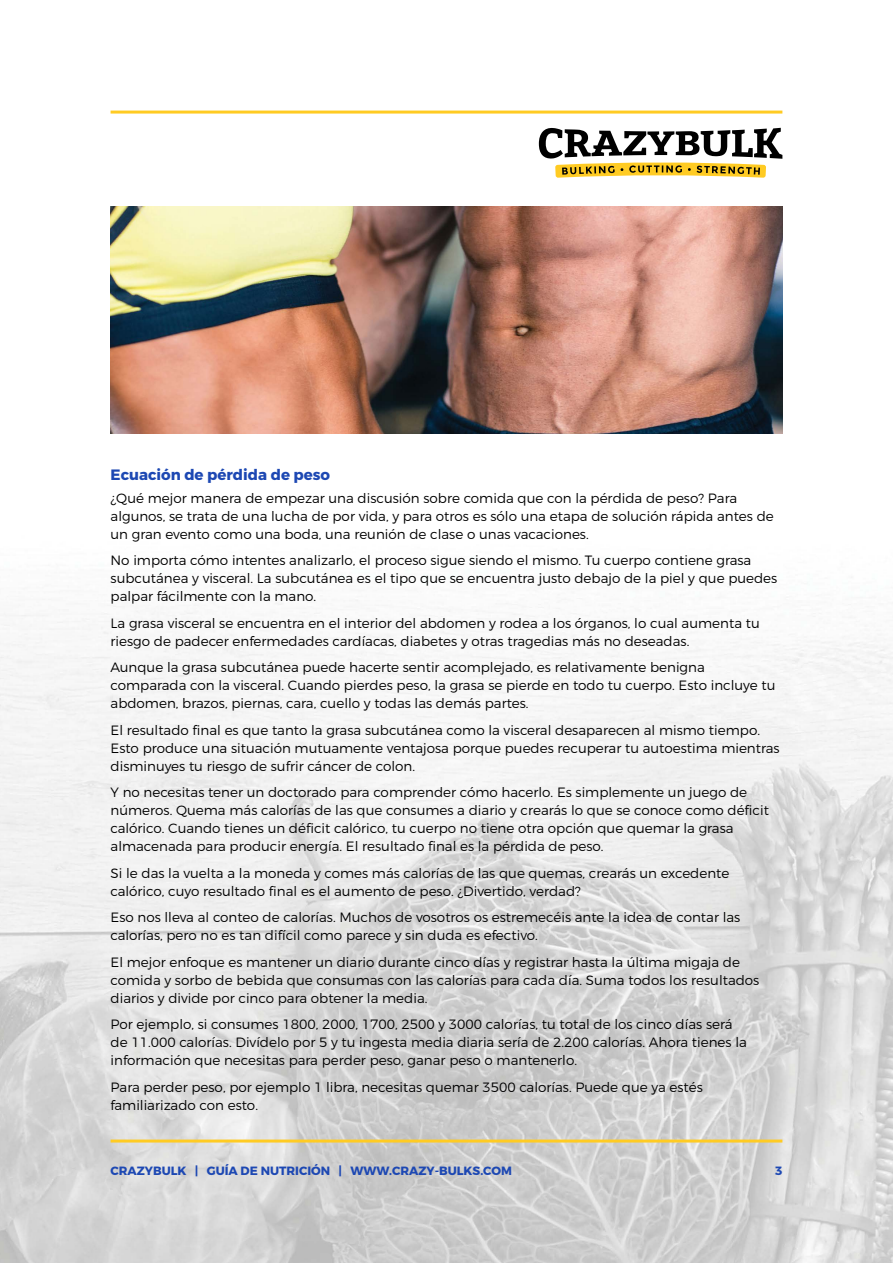
<style>
.page{position:relative;width:893px;height:1263px;background:#fff}
.page>*{position:absolute;margin:0;border:0;box-sizing:border-box;transform-origin:0 0}
.t1{font:700 15px "Montserrat";color:#1d48b3}
.t2{font:300 13.5px/18px "Montserrat";color:#000}
.t3{font:700 12px "Montserrat";color:#1d48b3}
</style>
<div class="page">
<img style="left:0;top:422px;width:893px;height:841px">
<img style="left:111px;top:206px;width:671px;height:228px">
<hr style="left:111px;top:111px;width:671px;height:3px;background:#ffcb23">
<svg style="left:539px;top:128px;width:243px;height:50px"></svg>
<hr style="left:111px;top:1139px;width:671px;height:3px;background:#ffcb23">
<p class="t1" style="left:111px;top:466px;width:221px">Ecuación de pérdida de peso</p>
<p class="t2" style="left:111px;top:489px;width:665px">¿Qué mejor manera de empezar una discusión sobre comida que con la pérdida de peso? Para algunos, se trata de una lucha de por vida, y para otros es sólo una etapa de solución rápida antes de un gran evento como una boda, una reunión de clase o unas vacaciones.</p>
<p class="t2" style="left:111px;top:551px;width:668px">No importa cómo intentes analizarlo, el proceso sigue siendo el mismo. Tu cuerpo contiene grasa subcutánea y visceral. La subcutánea es el tipo que se encuentra justo debajo de la piel y que puedes palpar fácilmente con la mano.</p>
<p class="t2" style="left:111px;top:613px;width:651px">La grasa visceral se encuentra en el interior del abdomen y rodea a los órganos, lo cual aumenta tu riesgo de padecer enfermedades cardíacas, diabetes y otras tragedias más no deseadas.</p>
<p class="t2" style="left:111px;top:658px;width:666px">Aunque la grasa subcutánea puede hacerte sentir acomplejado, es relativamente benigna comparada con la visceral. Cuando pierdes peso, la grasa se pierde en todo tu cuerpo. Esto incluye tu abdomen, brazos, piernas, cara, cuello y todas las demás partes.</p>
<p class="t2" style="left:111px;top:720px;width:671px">El resultado final es que tanto la grasa subcutánea como la visceral desaparecen al mismo tiempo.<br>Esto produce una situación mutuamente ventajosa porque puedes recuperar tu autoestima mientras disminuyes tu riesgo de sufrir cáncer de colon.</p>
<p class="t2" style="left:111px;top:783px;width:660px">Y no necesitas tener un doctorado para comprender cómo hacerlo. Es simplemente un juego de números. Quema más calorías de las que consumes a diario y crearás lo que se conoce como déficit calórico. Cuando tienes un déficit calórico, tu cuerpo no tiene otra opción que quemar la grasa almacenada para producir energía. El resultado final es la pérdida de peso.</p>
<p class="t2" style="left:111px;top:863px;width:620px">Si le das la vuelta a la moneda y comes más calorías de las que quemas, crearás un excedente calórico, cuyo resultado final es el aumento de peso. ¿Divertido, verdad?</p>
<p class="t2" style="left:111px;top:908px;width:631px">Eso nos lleva al conteo de calorías. Muchos de vosotros os estremecéis ante la idea de contar las calorías, pero no es tan difícil como parece y sin duda es efectivo.</p>
<p class="t2" style="left:111px;top:952px;width:650px">El mejor enfoque es mantener un diario durante cinco días y registrar hasta la última migaja de comida y sorbo de bebida que consumas con las calorías para cada día. Suma todos los resultados diarios y divide por cinco para obtener la media.</p>
<p class="t2" style="left:111px;top:1015px;width:638px">Por ejemplo, si consumes 1800, 2000, 1700, 2500 y 3000 calorías, tu total de los cinco días será de 11.000 calorías. Divídelo por 5 y tu ingesta media diaria sería de 2.200 calorías. Ahora tienes la información que necesitas para perder peso, ganar peso o mantenerlo.</p>
<p class="t2" style="left:111px;top:1077px;width:594px">Para perder peso, por ejemplo 1 libra, necesitas quemar 3500 calorías. Puede que ya estés familiarizado con esto.</p>
<p class="t3" style="left:111px;top:1163px;width:403px">CRAZYBULK | GUÍA DE NUTRICIÓN | WWW.CRAZY-BULKS.COM</p>
<p class="t3" style="left:775px;top:1163px;width:9px">3</p>
</div>
